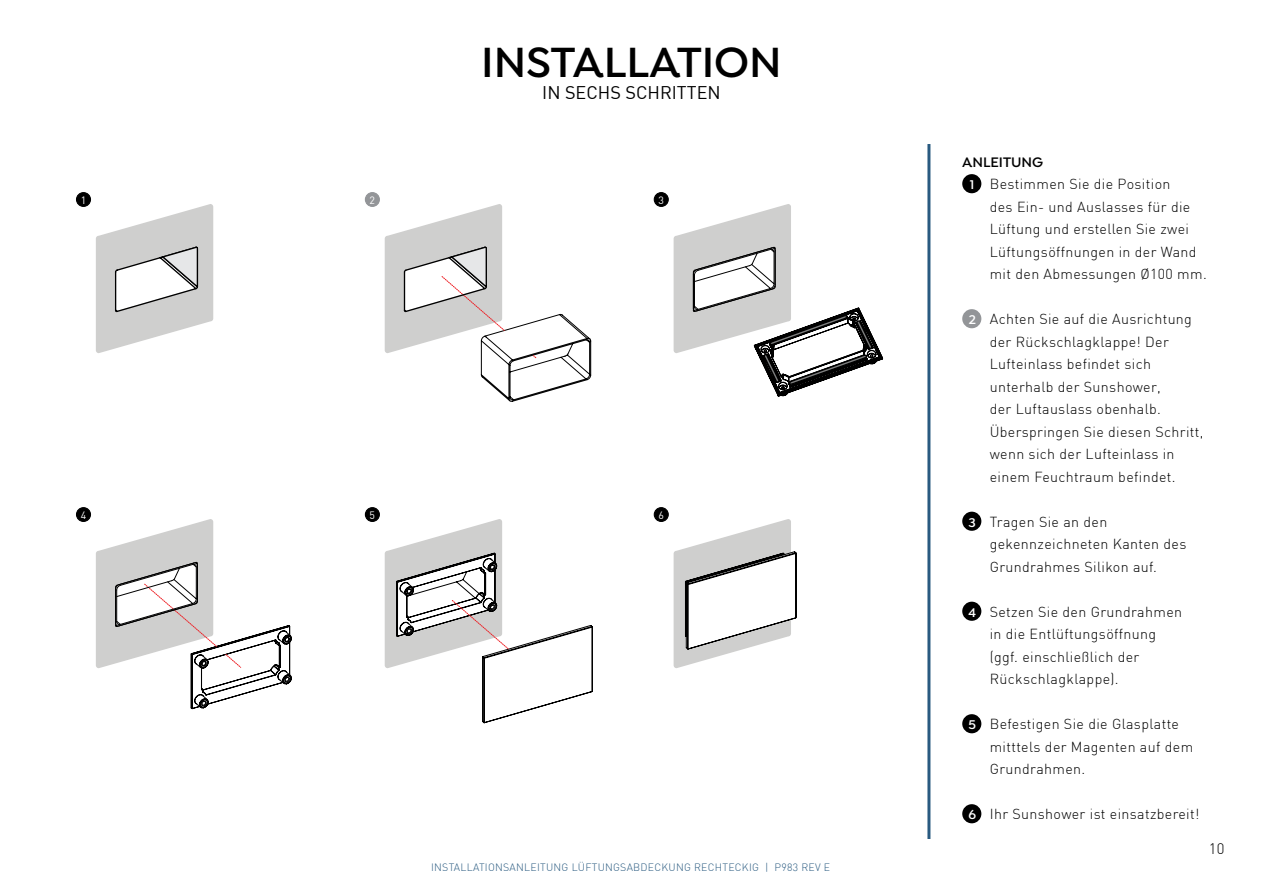
<style>
.page{position:relative;width:1263px;height:893px;background:#fff}
.page>*{position:absolute;margin:0;border:0;box-sizing:border-box;transform-origin:0 0}
.t1{font:600 45px "Isidora";color:#000}
.t2{font:18px "DIN";color:#000}
.t3{font:300 15px "DIN";color:#000}
.t4{font:600 14.7px "Isidora";color:#000}
.t5{font:300 14.25px/22.5px "DIN";letter-spacing:.025em;color:#000}
.t6{font:600 13.5px "Isidora";color:#fff}
.t7{font:300 10.5px "DIN";letter-spacing:.025em;color:#295a80}
.t8{font:10.5px "DIN";color:#fff}
</style>
<div class="page">
<hr style="left:927px;top:144px;width:3px;height:695px;background:#295a80">
<svg style="left:96px;top:204px;width:117px;height:149px"></svg>
<svg style="left:385px;top:204px;width:206px;height:198px"></svg>
<svg style="left:674px;top:204px;width:209px;height:193px"></svg>
<svg style="left:96px;top:519px;width:196px;height:190px"></svg>
<svg style="left:385px;top:519px;width:208px;height:205px"></svg>
<svg style="left:674px;top:519px;width:123px;height:149px"></svg>
<div style="left:77px;top:193px;width:13px;height:13px;background:#000;border-radius:50%"></div>
<div style="left:76px;top:192px;width:15px;height:15px;border:1px solid #000;border-radius:50%"></div>
<div style="left:77px;top:508px;width:13px;height:13px;background:#000;border-radius:50%"></div>
<div style="left:76px;top:507px;width:15px;height:15px;border:1px solid #000;border-radius:50%"></div>
<div style="left:365px;top:193px;width:14px;height:13px;background:#939598;border-radius:50%"></div>
<div style="left:365px;top:192px;width:15px;height:15px;border:1px solid #939598;border-radius:50%"></div>
<div style="left:365px;top:508px;width:14px;height:13px;background:#000;border-radius:50%"></div>
<div style="left:365px;top:507px;width:15px;height:15px;border:1px solid #000;border-radius:50%"></div>
<div style="left:654px;top:193px;width:14px;height:13px;background:#000;border-radius:50%"></div>
<div style="left:654px;top:192px;width:15px;height:15px;border:1px solid #000;border-radius:50%"></div>
<div style="left:654px;top:508px;width:14px;height:13px;background:#000;border-radius:50%"></div>
<div style="left:654px;top:507px;width:15px;height:15px;border:1px solid #000;border-radius:50%"></div>
<div style="left:962px;top:174px;width:19px;height:19px;background:#000;border-radius:50%"></div>
<div style="left:962px;top:309px;width:19px;height:19px;background:#939598;border-radius:50%"></div>
<div style="left:962px;top:512px;width:19px;height:19px;background:#000;border-radius:50%"></div>
<div style="left:962px;top:602px;width:19px;height:19px;background:#000;border-radius:50%"></div>
<div style="left:962px;top:714px;width:19px;height:19px;background:#000;border-radius:50%"></div>
<div style="left:962px;top:804px;width:19px;height:19px;background:#000;border-radius:50%"></div>
<p class="t8" style="left:81px;top:193px;width:7px">1</p>
<p class="t8" style="left:81px;top:508px;width:7px">4</p>
<p class="t8" style="left:370px;top:193px;width:7px">2</p>
<h1 class="t1" style="left:481px;top:35px;width:302px">INSTALLATION</h1>
<p class="t2" style="left:542px;top:81px;width:180px">IN SECHS SCHRITTEN</p>
<p class="t8" style="left:658px;top:193px;width:7px">3</p>
<p class="t8" style="left:370px;top:508px;width:7px">5</p>
<p class="t8" style="left:658px;top:508px;width:7px">6</p>
<p class="t7" style="left:431px;top:861px;width:401px">INSTALLATIONSANLEITUNG LÜFTUNGSABDECKUNG RECHTECKIG | P983 REV E</p>
<p class="t4" style="left:962px;top:153px;width:82px">ANLEITUNG</p>
<p class="t6" style="left:970px;top:177px;width:6px">1</p>
<p class="t5" style="left:990px;top:172px;width:219px">Bestimmen Sie die Position<br>des Ein- und Auslasses für die<br>Lüftung und erstellen Sie zwei<br>Lüftungsöffnungen in der Wand mit den Abmessungen Ø100 mm.</p>
<p class="t5" style="left:990px;top:307px;width:215px">Achten Sie auf die Ausrichtung der Rückschlagklappe! Der<br>Lufteinlass befindet sich unterhalb der Sunshower,<br>der Luftauslass obenhalb.<br>Überspringen Sie diesen Schritt, wenn sich der Lufteinlass in einem Feuchtraum befindet.</p>
<p class="t5" style="left:990px;top:510px;width:198px">Tragen Sie an den gekennzeichneten Kanten des<br>Grundrahmes Silikon auf.</p>
<p class="t5" style="left:990px;top:600px;width:194px">Setzen Sie den Grundrahmen in die Entlüftungsöffnung (ggf. einschließlich der<br>Rückschlagklappe).</p>
<p class="t5" style="left:990px;top:713px;width:205px">Befestigen Sie die Glasplatte mitttels der Magenten auf dem<br>Grundrahmen.</p>
<p class="t5" style="left:990px;top:803px;width:211px">Ihr Sunshower ist einsatzbereit!</p>
<p class="t6" style="left:969px;top:312px;width:9px">2</p>
<p class="t6" style="left:969px;top:514px;width:9px">3</p>
<p class="t6" style="left:968px;top:604px;width:9px">4</p>
<p class="t6" style="left:968px;top:717px;width:9px">5</p>
<p class="t6" style="left:968px;top:807px;width:9px">6</p>
<p class="t3" style="left:1209px;top:839px;width:17px">10</p>
</div>
